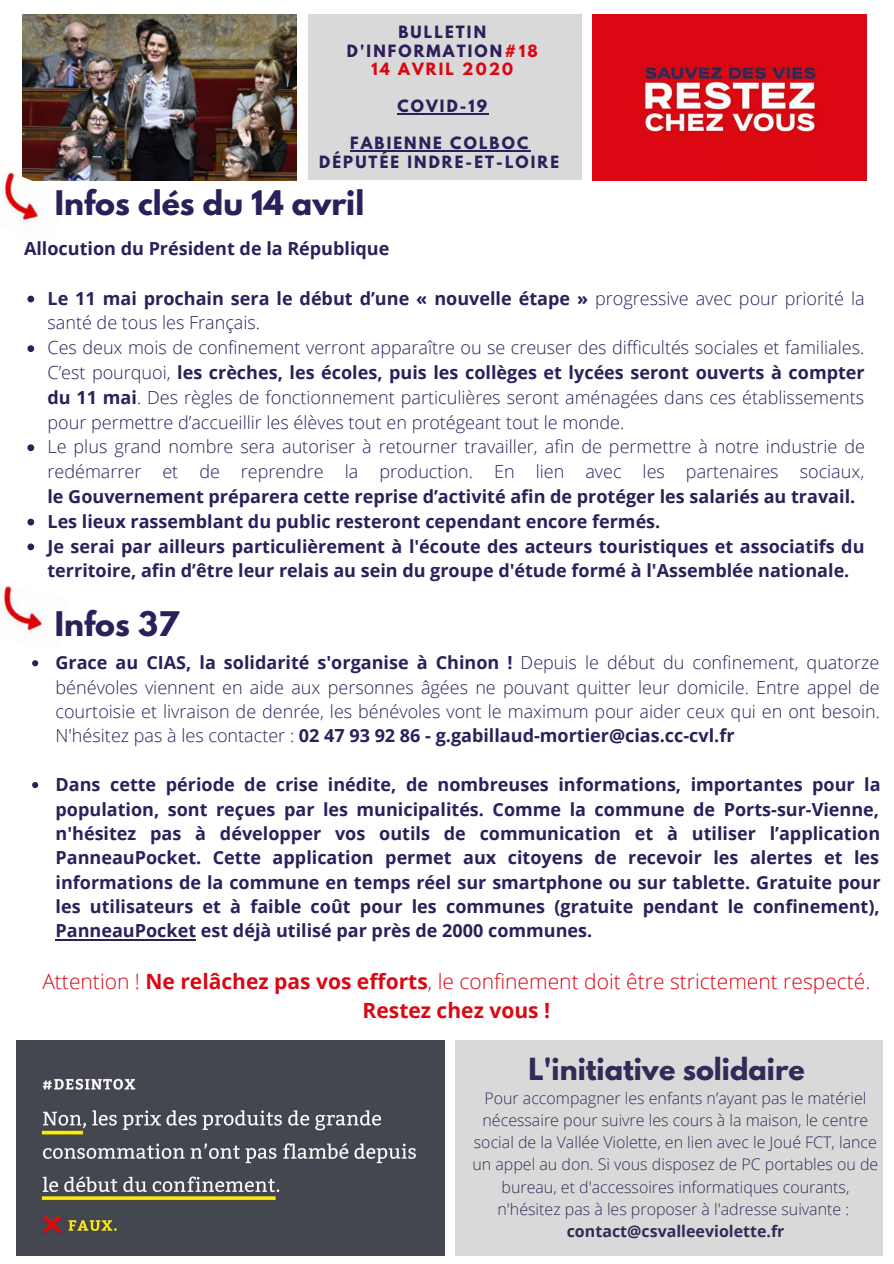
<style>
.page{position:relative;width:894px;height:1264px;background:#fff}
.page>*{position:absolute;margin:0;border:0;box-sizing:border-box;transform-origin:0 0}
.t1{font:700 30px "League Spartan";color:#2c1f5a}
.t2{font:700 27px "League Spartan";color:#302b57}
.t3{font:300 21px/29px "Open Sans";color:#da0813;text-align:center}
.t4{font:300 18px/24.8px "Open Sans";color:#2c1f5a;text-align:justify}
.t5{font:700 18px/24.3px "Open Sans";color:#2c1f5a;text-align:justify}
.t6{font:300 16.05px/22.2px "Open Sans";color:#302b57;text-align:center}
.t7{font:700 16.05px "Open Sans";color:#302b57}
.t8{font:700 15px/18.6px "League Spartan";letter-spacing:.14em;color:#2c1f5a;text-align:center}
.s1{color:#da0813}
.s2{font-weight:700}
</style>
<div class="page">
<img style="left:16px;top:1040px;width:428px;height:215px">
<div style="left:455px;top:1040px;width:427px;height:215px;background:#d9d9d9"></div>
<img style="left:23px;top:15px;width:273px;height:165px">
<div style="left:308px;top:15px;width:273px;height:165px;background:#d9d9d9"></div>
<img style="left:592px;top:15px;width:274px;height:165px">
<img style="left:2px;top:168px;width:68px;height:54px">
<img style="left:2px;top:585px;width:43px;height:47px">
<svg style="left:32px;top:660px;width:6px;height:6px"></svg>
<svg style="left:32px;top:782px;width:6px;height:6px"></svg>
<hr style="left:55px;top:938px;width:141px;height:2px;background:#2c1f5a">
<svg style="left:27px;top:296px;width:7px;height:6px"></svg>
<svg style="left:27px;top:345px;width:7px;height:7px"></svg>
<svg style="left:27px;top:444px;width:7px;height:7px"></svg>
<svg style="left:27px;top:518px;width:7px;height:7px"></svg>
<svg style="left:27px;top:543px;width:7px;height:7px"></svg>
<hr style="left:397px;top:113px;width:92px;height:1px;background:#2c1f5a">
<hr style="left:350px;top:150px;width:180px;height:2px;background:#2c1f5a">
<p class="t8" style="left:347px;top:25px;width:192px">BULLETIN<br>D'INFORMATION<span class="s1">#18<br>14 AVRIL 2020</span></p>
<p class="t8" style="left:397px;top:99px;width:91px">COVID-19</p>
<p class="t8" style="left:319px;top:136px;width:241px">FABIENNE COLBOC<br>DÉPUTÉE INDRE-ET-LOIRE</p>
<h1 class="t1" style="left:55px;top:188px;width:311px">Infos clés du 14 avril</h1>
<p class="t5" style="left:24px;top:236px;width:367px">Allocution du Président de la République</p>
<p class="t4" style="left:47px;top:285px;width:818px;text-align:left"><span class="s2">Le 11 mai prochain sera le début d’une « nouvelle étape »</span> progressive avec pour priorité la santé de tous les Français.<br>Ces deux mois de confinement verront apparaître ou se creuser des difficultés sociales et familiales.<br>C’est pourquoi, <span class="s2">les crèches, les écoles, puis les collèges et lycées seront ouverts à compter du 11 mai</span>. Des règles de fonctionnement particulières seront aménagées dans ces établissements pour permettre d’accueillir les élèves tout en protégeant tout le monde.<br>Le plus grand nombre sera autoriser à retourner travailler, afin de permettre à notre industrie de redémarrer et de reprendre la production. En lien avec les partenaires sociaux,</p>
<p class="t5" style="left:47px;top:483px;width:818px;line-height:24.8px;text-align:left">le Gouvernement préparera cette reprise d’activité afin de protéger les salariés au travail.<br>Les lieux rassemblant du public resteront cependant encore fermés.<br>Je serai par ailleurs particulièrement à l'écoute des acteurs touristiques et associatifs du territoire, afin d’être leur relais au sein du groupe d'étude formé à l'Assemblée nationale.</p>
<h1 class="t1" style="left:55px;top:608px;width:125px">Infos 37</h1>
<p class="t4" style="left:55px;top:650px;width:825px;line-height:24.3px"><span class="s2">Grace au CIAS, la solidarité s'organise à Chinon !</span> Depuis le début du confinement, quatorze bénévoles viennent en aide aux personnes âgées ne pouvant quitter leur domicile. Entre appel de courtoisie et livraison de denrée, les bénévoles vont le maximum pour aider ceux qui en ont besoin.<br>N'hésitez pas à les contacter : <span class="s2">02 47 93 92 86 - g.gabillaud-mortier@cias.cc-cvl.fr</span></p>
<p class="t5" style="left:55px;top:772px;width:826px">Dans cette période de crise inédite, de nombreuses informations, importantes pour la population, sont reçues par les municipalités. Comme la commune de Ports-sur-Vienne, n'hésitez pas à développer vos outils de communication et à utiliser l’application PanneauPocket. Cette application permet aux citoyens de recevoir les alertes et les informations de la commune en temps réel sur smartphone ou sur tablette. Gratuite pour les utilisateurs et à faible coût pour les communes (gratuite pendant le confinement), PanneauPocket est déjà utilisé par près de 2000 communes.</p>
<p class="t3" style="left:42px;top:966px;width:829px">Attention ! <span class="s2">Ne relâchez pas vos efforts</span>, le confinement doit être strictement respecté.<br><span class="s2">Restez chez vous !</span></p>
<h2 class="t2" style="left:528px;top:1055px;width:278px">L'initiative solidaire</h2>
<p class="t6" style="left:472px;top:1086px;width:407px">Pour accompagner les enfants n’ayant pas le matériel nécessaire pour suivre les cours à la maison, le centre social de la Vallée Violette, en lien avec le Joué FCT, lance un appel au don. Si vous disposez de PC portables ou de bureau, et d'accessoires informatiques courants, n'hésitez pas à les proposer à l'adresse suivante :</p>
<p class="t7" style="left:566px;top:1219px;width:219px">contact@csvalleeviolette.fr</p>
</div>
